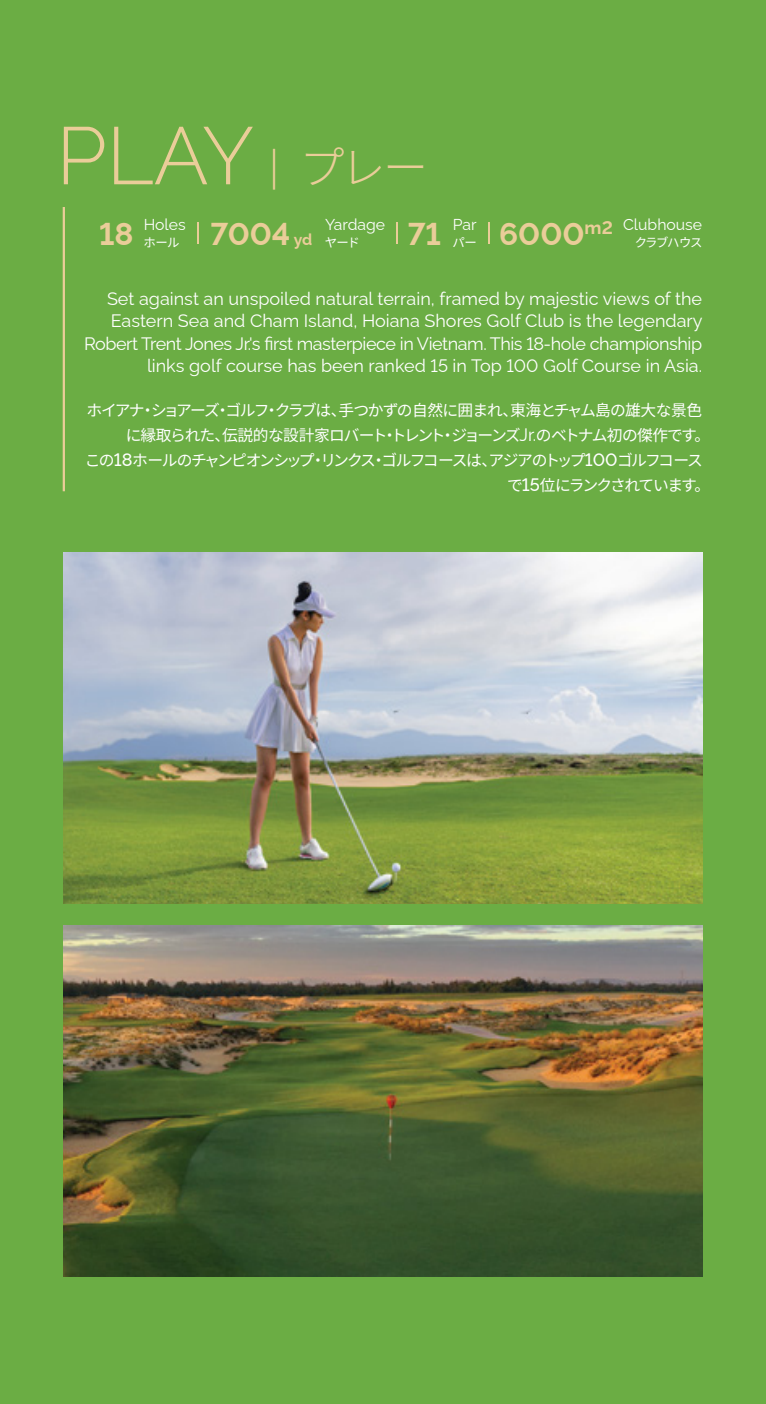
<style>
.page{position:relative;width:766px;height:1404px;background:#fff}
.page>*{position:absolute;margin:0;border:0;box-sizing:border-box;transform-origin:0 0}
.t1{font:300 45px "Noto Sans JP";color:#eacd99}
.t2{font:700 31.5px "Raleway";color:#eacd99}
.t3{font:18px/22.5px "Raleway";color:#fff;text-align:right}
.t4{font:15.75px "Noto Sans JP";letter-spacing:-.11em;color:#fff}
.t5{font:15.75px "Noto Sans JP";letter-spacing:-.07em;color:#fff}
.t6{font:15.75px "Noto Sans JP";letter-spacing:-.06em;color:#fff}
.t7{font:15.75px "Raleway";color:#fff}
.t8{font:15.75px "Noto Sans JP";letter-spacing:-.09em;color:#fff}
.t9{font:12.38px "Noto Sans JP";letter-spacing:-.08em;color:#fff}
.s1{font-family:"Raleway"}
.s2{font-size:15.75px}
.s3{font-family:"Noto Sans JP";font-weight:400;font-size:12.38px;color:#fff}
.s4{font-family:"Raleway";font-size:18px}
.s5{font-family:"Raleway";font-weight:500;font-size:18px}
</style>
<div class="page">
<div style="left:0;top:0;width:765px;height:1403px;background:#6bad44"></div>
<img style="left:64px;top:552px;width:638px;height:351px">
<img style="left:64px;top:925px;width:638px;height:351px">
<svg style="left:64px;top:127px;width:40px;height:57px"></svg>
<svg style="left:114px;top:127px;width:139px;height:57px"></svg>
<hr style="left:63px;top:207px;width:2px;height:284px;background:#eacd99">
<hr style="left:396px;top:222px;width:2px;height:22px;background:#eacd99">
<svg style="left:197px;top:222px;width:1px;height:22px"></svg>
<hr style="left:487px;top:222px;width:2px;height:22px;background:#eacd99">
<h2 class="t2" style="left:99px;top:208px;width:36px">18</h2>
<h1 class="t1" style="left:269px;top:142px;width:160px"><span class="s1">|</span> プレー</h1>
<p class="t7" style="left:144px;top:212px;width:44px">Holes</p>
<h2 class="t2" style="left:408px;top:208px;width:35px">71</h2>
<p class="t7" style="left:325px;top:212px;width:62px">Yardage</p>
<h2 class="t2" style="left:210px;top:208px;width:151px">7004 <span class="s2">yd</span> <span class="s3">ヤード</span></h2>
<p class="t9" style="left:143px;top:235px;width:38px">ホール</p>
<p class="t7" style="left:452px;top:212px;width:25px">Par</p>
<h2 class="t2" style="left:499px;top:208px;width:115px">6000<sup>m2</sup></h2>
<p class="t9" style="left:452px;top:235px;width:26px">パー</p>
<p class="t7" style="left:623px;top:212px;width:80px">Clubhouse</p>
<p class="t9" style="left:634px;top:235px;width:69px">クラブハウス</p>
<p class="t3" style="left:84px;top:285px;width:620px">Set against an unspoiled natural terrain, framed by majestic views of the Eastern Sea and Cham Island, Hoiana Shores Golf Club is the legendary Robert Trent Jones Jr.'s first masterpiece in Vietnam. This 18-hole championship links golf course has been ranked 15 in Top 100 Golf Course in Asia.</p>
<p class="t5" style="left:87px;top:401px;width:617px">ホイアナ・ショアーズ・ゴルフ・クラブは、手つかずの自然に囲まれ、東海とチャム島の雄大な景色</p>
<p class="t6" style="left:126px;top:426px;width:586px">に縁取られた、伝説的な設計家ロバート・トレント・ジョーンズ<span class="s4">Jr.</span>のベトナム初の傑作です。</p>
<p class="t4" style="left:85px;top:451px;width:619px">この<span class="s5">18</span>ホールのチャンピオンシップ・リンクス・ゴルフコースは、アジアのトップ<span class="s5">100</span>ゴルフコース</p>
<p class="t8" style="left:507px;top:476px;width:204px">で<span class="s5">15</span>位にランクされています。</p>
</div>
